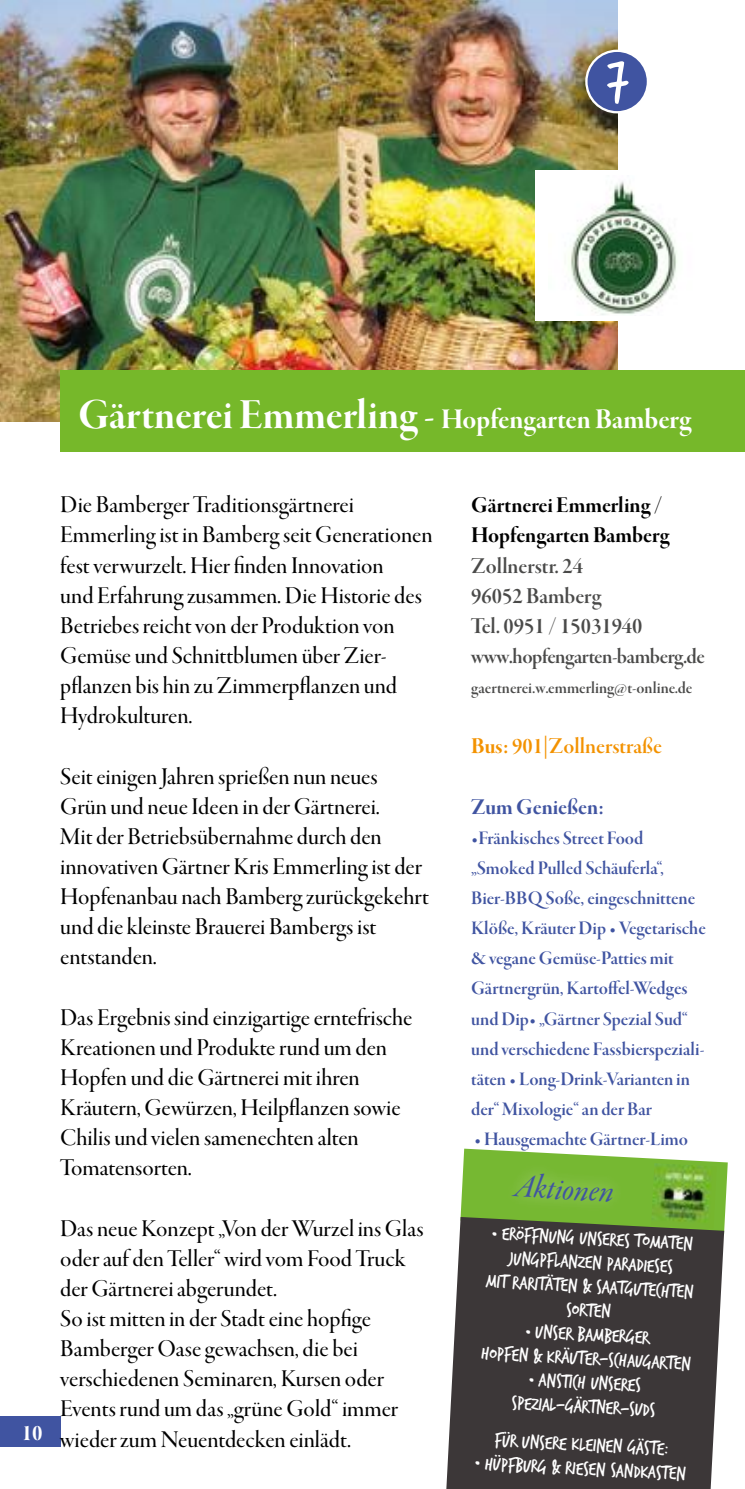
<style>
.page{position:relative;width:745px;height:1489px;background:#fff}
.page>*{position:absolute;margin:0;border:0;box-sizing:border-box;transform-origin:0 0}
.t1{font:58px "Trash Hand";color:#fff}
.t2{font:45px "Garamond Premr Pro Bd Disp";color:#fff}
.t3{font:35px "Garamond Premr Pro Med It Disp";color:#4054a1}
.t4{font:25px/30.2px "Garamond Premr Pro Med Disp";color:#000}
.t5{font:23.75px/30px "Garamond Premr Pro Smbd Disp";color:#4a4a49}
.t6{font:23.75px/30px "Garamond Premr Pro Bd Disp";color:#000}
.t7{font:23.75px "Garamond Premr Pro Smbd Disp";color:#f39200}
.t8{font:23.75px "Garamond Premr Pro Bd Disp";color:#4054a1}
.t9{font:23.75px "Garamond Premr Pro Bd Disp";color:#fff}
.t10{font:22.5px "Garamond Premr Pro Smbd Disp";letter-spacing:-.02em;color:#4a4a49}
.t11{font:20px/30px "Garamond Premr Pro Smbd Disp";color:#4054a1}
.t12{font:20px/24px "Trash Hand";color:#fff;text-align:center}
.t13{font:17.5px "Garamond Premr Pro Smbd Disp";color:#4a4a49}
.s1{font-size:30px}
.s2{font-family:"Garamond Premr Pro Bd Disp"}
</style>
<div class="page">
<div style="left:0;top:1416px;width:60px;height:30px;background:#4054a1"></div>
<img style="left:0;top:0;width:617px;height:422px">
<hr style="left:744px;top:370px;width:1px;height:82px;background:#76b82a">
<div style="left:60px;top:370px;width:684px;height:82px;background:#76b82a"></div>
<div style="left:586px;top:51px;width:61px;height:61px;background:#4054a1;border-radius:50%"></div>
<div style="left:585px;top:50px;width:63px;height:63px;border:2px solid #fff;border-radius:50%"></div>
<div style="left:534px;top:171px;width:176px;height:150px;background:#fff"></div>
<svg style="left:460px;top:1148px;width:267px;height:86px;background:#8cc354"></svg>
<img style="left:650px;top:1163px;width:66px;height:53px">
<svg style="left:446px;top:1216px;width:277px;height:272px;background:#464341"></svg>
<img style="left:568px;top:181px;width:110px;height:134px">
<h1 class="t1" style="left:606px;top:50px;width:23px">7</h1>
<h2 class="t2" style="left:78px;top:389px;width:614px">Gärtnerei Emmerling - <span class="s1">Hopfengarten Bamberg</span></h2>
<p class="t9" style="left:22px;top:1419px;width:22px">10</p>
<p class="t4" style="left:60px;top:490px;width:373px">Die Bamberger Traditionsgärtnerei Emmerling ist in Bamberg seit Generationen fest verwurzelt. Hier finden Innovation<br>und Erfahrung zusammen. Die Historie des Betriebes reicht von der Produktion von Gemüse und Schnittblumen über Zier&shy;pflanzen bis hin zu Zimmerpflanzen und Hydrokulturen.</p>
<p class="t4" style="left:60px;top:761px;width:370px">Seit einigen Jahren sprießen nun neues Grün und neue Ideen in der Gärtnerei.<br>Mit der Betriebsübernahme durch den innovativen Gärtner Kris Emmerling ist der Hopfenanbau nach Bamberg zurückgekehrt und die kleinste Brauerei Bambergs ist entstanden.</p>
<p class="t4" style="left:60px;top:1002px;width:353px">Das Ergebnis sind einzigartige erntefrische Kreationen und Produkte rund um den Hopfen und die Gärtnerei mit ihren Kräutern, Gewürzen, Heilpflanzen sowie Chilis und vielen samenechten alten Tomatensorten.</p>
<p class="t4" style="left:60px;top:1213px;width:364px">Das neue Konzept „Von der Wurzel ins Glas oder auf den Teller“ wird vom Food Truck der Gärtnerei abgerundet.<br>So ist mitten in der Stadt eine hopfige Bamberger Oase gewachsen, die bei verschiedenen Seminaren, Kursen oder Events rund um das „grüne Gold“ immer wieder zum Neuentdecken einlädt.</p>
<p class="t6" style="left:471px;top:491px;width:199px">Gärtnerei Emmerling /<br>Hopfengarten Bamberg</p>
<p class="t5" style="left:471px;top:551px;width:173px">Zollnerstr. 24<br>96052 Bamberg<br>Tel. 0951 / 15031940</p>
<p class="t10" style="left:471px;top:644px;width:235px">www.hopfengarten-bamberg.de</p>
<p class="t13" style="left:471px;top:678px;width:222px">gaertnerei.w.emmerling@t-online.de</p>
<p class="t7" style="left:471px;top:733px;width:192px"><span class="s2">Bus:</span> 901|Zollnerstraße</p>
<p class="t8" style="left:471px;top:793px;width:134px">Zum Genießen:</p>
<p class="t11" style="left:471px;top:823px;width:236px">•Fränkisches Street Food „Smoked Pulled Schäuferla“,<br>Bier-BBQ Soße, eingeschnittene<br>Klöße, Kräuter Dip • Vegetarische &amp; vegane Gemüse-Patties mit<br>Gärtnergrün, Kartoffel-Wedges und Dip• „Gärtner Spezial Sud“ und verschiedene Fassbierspeziali&shy;täten • Long-Drink-Varianten in der“ Mixologie“ an der Bar</p>
<p class="t11" style="left:474px;top:1124px;width:215px">• Hausgemachte Gärtner-Limo</p>
<h3 class="t3" style="left:515px;top:1167px;width:100px;rotate:3deg">Aktionen</h3>
<p class="t12" style="left:488px;top:1221px;width:209px;rotate:3deg">• Eröffnung unseres Tomaten<br>Jungpflanzen Paradieses<br>mit Raritäten &amp; saatgutechten<br>Sorten</p>
<p class="t12" style="left:483px;top:1317px;width:211px;rotate:3deg">• Unser Bamberger<br>Hopfen &amp; Kräuter-Schaugarten</p>
<p class="t12" style="left:513px;top:1367px;width:145px;rotate:3deg">• Anstich unseres<br>Spezial-Gärtner-Suds</p>
<p class="t12" style="left:495px;top:1428px;width:175px;rotate:3deg">Für unsere kleinen Gäste:</p>
<p class="t12" style="left:475px;top:1451px;width:213px;rotate:3deg">• Hüpfburg &amp; Riesen Sandkasten</p>
</div>
